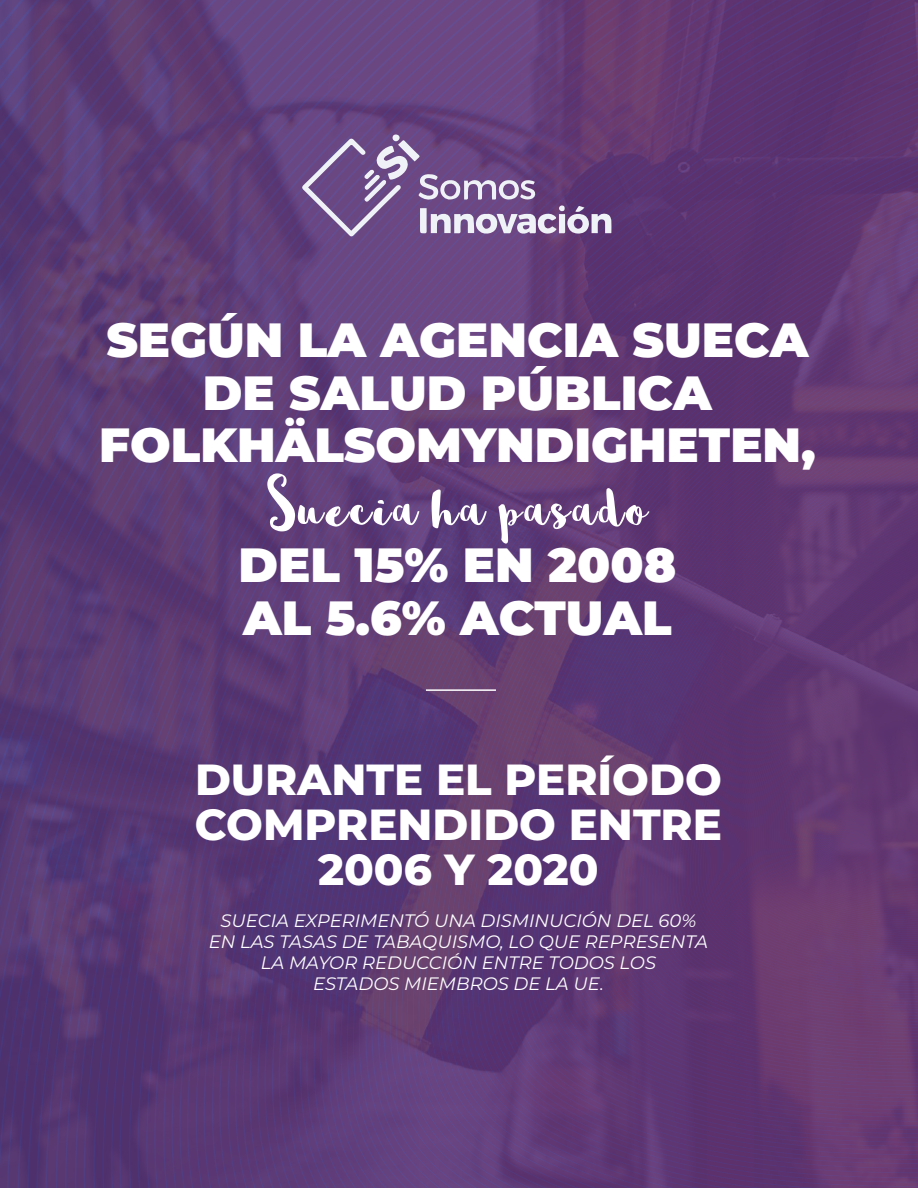
<style>
.page{position:relative;width:918px;height:1188px;background:#fff}
.page>*{position:absolute;margin:0;border:0;box-sizing:border-box;transform-origin:0 0}
.t1{font:75px "Sophia";color:#fff}
.t2{font:900 48px/52.5px "Montserrat";color:#fff;text-align:center}
.t3{font:800 43.5px/45px "Montserrat";color:#fff;text-align:center}
.t4{font:italic 18px/21px "Montserrat";color:#fff;text-align:center}
</style>
<div class="page">
<img style="left:0;top:0;width:918px;height:1188px">
<hr style="left:426px;top:689px;width:70px;height:2px;background:#fff">
<div style="left:393px;top:135px;width:7px;height:6px;background:#eff3f7;border-radius:50%"></div>
<svg style="left:302px;top:138px;width:310px;height:99px;background:#7e6194"></svg>
<h2 class="t2" style="left:99px;top:311px;width:718px">SEGÚN LA AGENCIA SUECA<br>DE SALUD PÚBLICA<br>FOLKHÄLSOMYNDIGHETEN,</h2>
<h1 class="t1" style="left:266px;top:461px;width:385px">Suecia ha pasado</h1>
<h2 class="t2" style="left:239px;top:536px;width:439px;text-align:left">DEL 15% EN 2008<br>AL 5.6% ACTUAL</h2>
<h3 class="t3" style="left:195px;top:754px;width:529px">DURANTE EL PERÍODO<br>COMPRENDIDO ENTRE<br>2006 Y 2020</h3>
<p class="t4" style="left:209px;top:909px;width:501px">SUECIA EXPERIMENTÓ UNA DISMINUCIÓN DEL 60% EN LAS TASAS DE TABAQUISMO, LO QUE REPRESENTA LA MAYOR REDUCCIÓN ENTRE TODOS LOS<br>ESTADOS MIEMBROS DE LA UE.</p>
</div>
